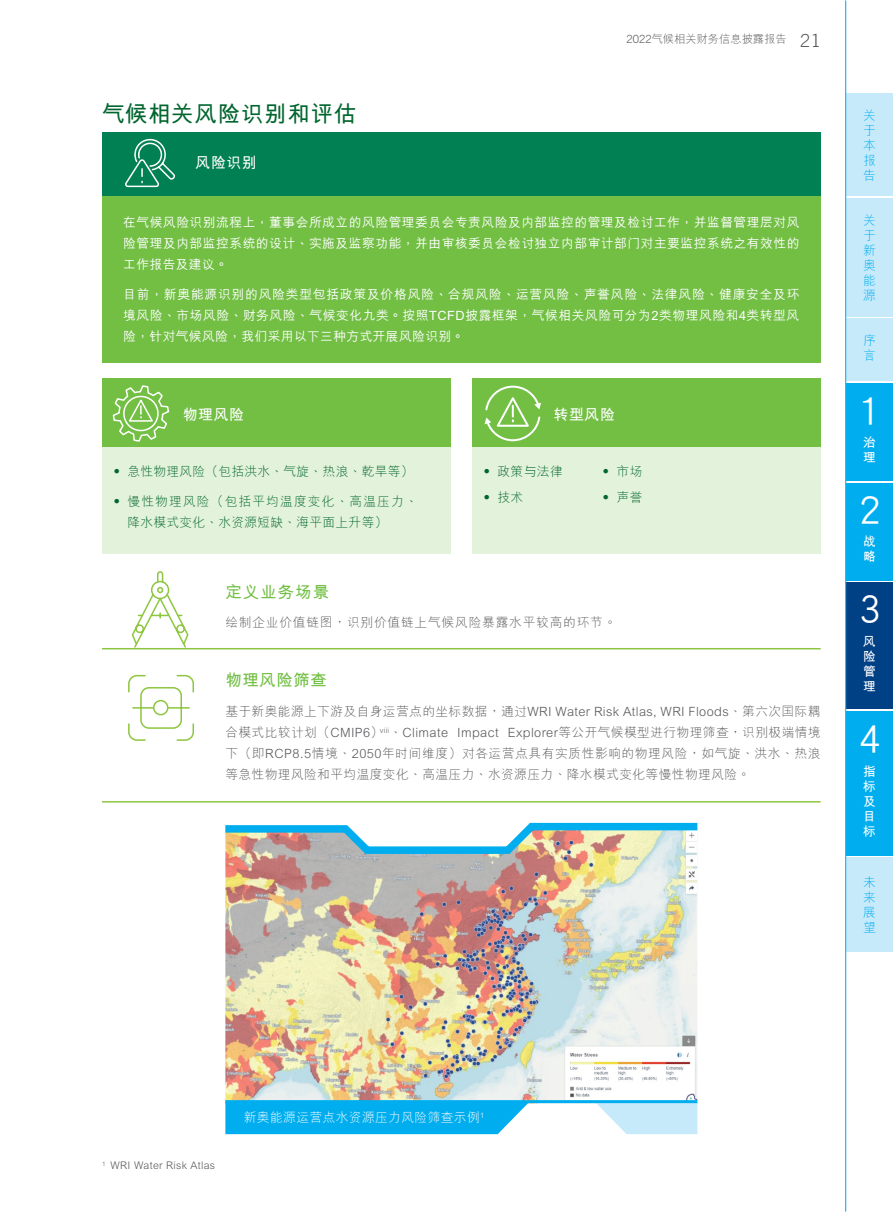
<style>
.page{position:relative;width:893px;height:1212px;background:#fff}
.page>*{position:absolute;margin:0;border:0;box-sizing:border-box;transform-origin:0 0}
.t1{font:37.5px "DF Hei HK W5";color:#fff}
.t2{font:700 22.5px "M Hei HKS";letter-spacing:.03em;color:#00652e}
.t3{font:700 16.5px "M Hei HKS";letter-spacing:.045em;color:#72bf44}
.t4{font:700 15px "M Hei HKS";letter-spacing:.03em;color:#fff}
.t5{font:500 12.75px/21px "M Hei HKS";letter-spacing:.04em;color:#fff;text-align:justify}
.t6{font:300 12.75px/21px "M Hei HKS";letter-spacing:.045em;color:#58595b;text-align:justify}
.t7{font:300 12.75px/21px "M Hei HKS";letter-spacing:.09em;color:#00652e}
.t8{font:300 12.75px "M Hei HKS";letter-spacing:.02em;color:#00652e}
.t9{font:300 12.75px "M Hei HKS";letter-spacing:.03em;color:#fff}
.t10{font:300 12.75px/15px "M Hei HKS";color:#00aeef;text-align:justify}
.t11{font:700 12.75px/15px "M Hei HKS";color:#fff}
.t12{font:300 11.25px "M Hei HKS";color:#58595b}
.t13{font:300 10.5px "M Hei HKS";letter-spacing:.03em;color:#58595b}
.s1{font-family:"Trade Gothic LT Std"}
.s2{font-family:"Trade Gothic LT Std";font-size:18px}
</style>
<div class="page">
<div style="left:846px;top:198px;width:47px;height:118px;background:#c7eafb"></div>
<div style="left:846px;top:93px;width:47px;height:103px;background:#c7eafb"></div>
<div style="left:846px;top:318px;width:47px;height:63px;background:#c7eafb"></div>
<div style="left:846px;top:857px;width:47px;height:95px;background:#c7eafb"></div>
<div style="left:846px;top:383px;width:47px;height:97px;background:#00aeef"></div>
<div style="left:846px;top:483px;width:47px;height:97px;background:#00aeef"></div>
<div style="left:846px;top:583px;width:47px;height:126px;background:#004185"></div>
<div style="left:846px;top:711px;width:47px;height:144px;background:#00aeef"></div>
<hr style="left:845px;top:1px;width:1px;height:1210px;background:#00aeef">
<div style="left:102px;top:378px;width:349px;height:68px;background:#72bf44"></div>
<div style="left:472px;top:378px;width:349px;height:68px;background:#72bf44"></div>
<div style="left:102px;top:446px;width:349px;height:108px;background:#e3f2da"></div>
<div style="left:472px;top:446px;width:349px;height:108px;background:#e3f2da"></div>
<svg style="left:112px;top:385px;width:58px;height:57px"></svg>
<hr style="left:102px;top:648px;width:719px;height:1px;background:#8dc63f">
<hr style="left:102px;top:801px;width:719px;height:1px;background:#8dc63f">
<svg style="left:131px;top:571px;width:58px;height:77px"></svg>
<svg style="left:128px;top:674px;width:66px;height:67px"></svg>
<div style="left:154px;top:701px;width:14px;height:14px;background:#fff;border-radius:50%"></div>
<div style="left:153px;top:700px;width:15px;height:15px;border:2px solid #8dc63f;border-radius:50%"></div>
<div style="left:102px;top:132px;width:719px;height:230px;background:#72bf44"></div>
<div style="left:102px;top:132px;width:719px;height:64px;background:#008053"></div>
<img style="left:225px;top:858px;width:472px;height:242px">
<svg style="left:595px;top:1103px;width:102px;height:31px"></svg>
<div style="left:225px;top:1103px;width:304px;height:31px;background:#00aeef"></div>
<svg style="left:225px;top:822px;width:473px;height:36px"></svg>
<hr style="left:225px;top:1100px;width:472px;height:3px;background:#00aeef">
<svg style="left:484px;top:385px;width:57px;height:57px"></svg>
<svg style="left:125px;top:138px;width:50px;height:50px"></svg>
<h2 class="t2" style="left:102px;top:98px;width:256px">氣候相關風險識別和評估</h2>
<p class="t4" style="left:196px;top:152px;width:63px">風險識別</p>
<p class="t12" style="left:627px;top:31px;width:196px"><span class="s1">2022</span>氣候相關財務信息披露報告 <span class="s2">21</span></p>
<p class="t5" style="left:123px;top:211px;width:678px">在氣候風險識別流程上，董事會所成立的風險管理委員會專責風險及內部監控的管理及檢討工作，並監督管理層對風險管理及內部監控系統的設計、實施及監察功能，並由審核委員會檢討獨立內部審計部門對主要監控系統之有效性的工作報告及建議。</p>
<p class="t5" style="left:123px;top:283px;width:678px">目前，新奧能源識別的風險類型包括政策及價格風險、合規風險、運營風險、聲譽風險、法律風險、健康安全及環境風險、市場風險、財務風險、氣候變化九類。按照TCFD披露框架，氣候相關風險可分為2類物理風險和4類轉型風險，針對氣候風險，我們採用以下三種方式開展風險識別。</p>
<p class="t4" style="left:183px;top:403px;width:63px">物理風險</p>
<p class="t4" style="left:554px;top:403px;width:63px">轉型風險</p>
<p class="t8" style="left:111px;top:463px;width:304px">• 急性物理風險（包括洪水、氣旋、熱浪、乾旱等）</p>
<p class="t7" style="left:128px;top:490px;width:292px;text-indent:-17px">• 慢性物理風險（包括平均溫度變化、高溫壓力、降水模式變化、水資源短缺、海平面上升等）</p>
<p class="t8" style="left:480px;top:463px;width:84px">• 政策與法律</p>
<p class="t8" style="left:480px;top:488px;width:44px">• 技術</p>
<p class="t8" style="left:600px;top:463px;width:44px">• 市場</p>
<p class="t8" style="left:600px;top:488px;width:44px">• 聲譽</p>
<p class="t3" style="left:225px;top:580px;width:105px">定義業務場景</p>
<p class="t6" style="left:225px;top:612px;width:393px">繪制企業價值鏈圖，識別價值鏈上氣候風險暴露水平較高的環節。</p>
<p class="t3" style="left:225px;top:668px;width:103px">物理風險篩查</p>
<p class="t6" style="left:225px;top:700px;width:597px">基於新奧能源上下游及自身運營點的坐標數據，通過WRI Water Risk Atlas, WRI Floods、第六次國際耦合模式比較計劃（CMIP6）<sup>viii</sup>、Climate Impact Explorer等公開氣候模型進行物理篩查，識別極端情境下（即RCP8.5情境、2050年時間維度）對各運營點具有實質性影響的物理風險，如氣旋、洪水、熱浪等急性物理風險和平均溫度變化、高溫壓力、水資源壓力、降水模式變化等慢性物理風險。</p>
<p class="t10" style="left:863px;top:107px;width:14px">關於本報告</p>
<p class="t10" style="left:863px;top:212px;width:14px">關於新奧能源</p>
<p class="t10" style="left:863px;top:332px;width:14px">序言</p>
<h1 class="t1" style="left:859px;top:391px;width:23px">1</h1>
<p class="t11" style="left:863px;top:434px;width:14px">治理</p>
<h1 class="t1" style="left:859px;top:490px;width:23px">2</h1>
<p class="t11" style="left:863px;top:533px;width:14px">戰略</p>
<h1 class="t1" style="left:859px;top:589px;width:23px">3</h1>
<p class="t11" style="left:863px;top:633px;width:14px;text-align:justify">風險管理</p>
<h1 class="t1" style="left:859px;top:719px;width:23px">4</h1>
<p class="t11" style="left:863px;top:762px;width:14px;text-align:justify">指標及目標</p>
<p class="t10" style="left:863px;top:874px;width:14px">未來展望</p>
<p class="t13" style="left:102px;top:1158px;width:115px"><sup>1</sup> WRI Water Risk Atlas</p>
<p class="t9" style="left:244px;top:1108px;width:242px">新奧能源運營點水資源壓力風險篩查示例<sup>1</sup></p>
</div>
